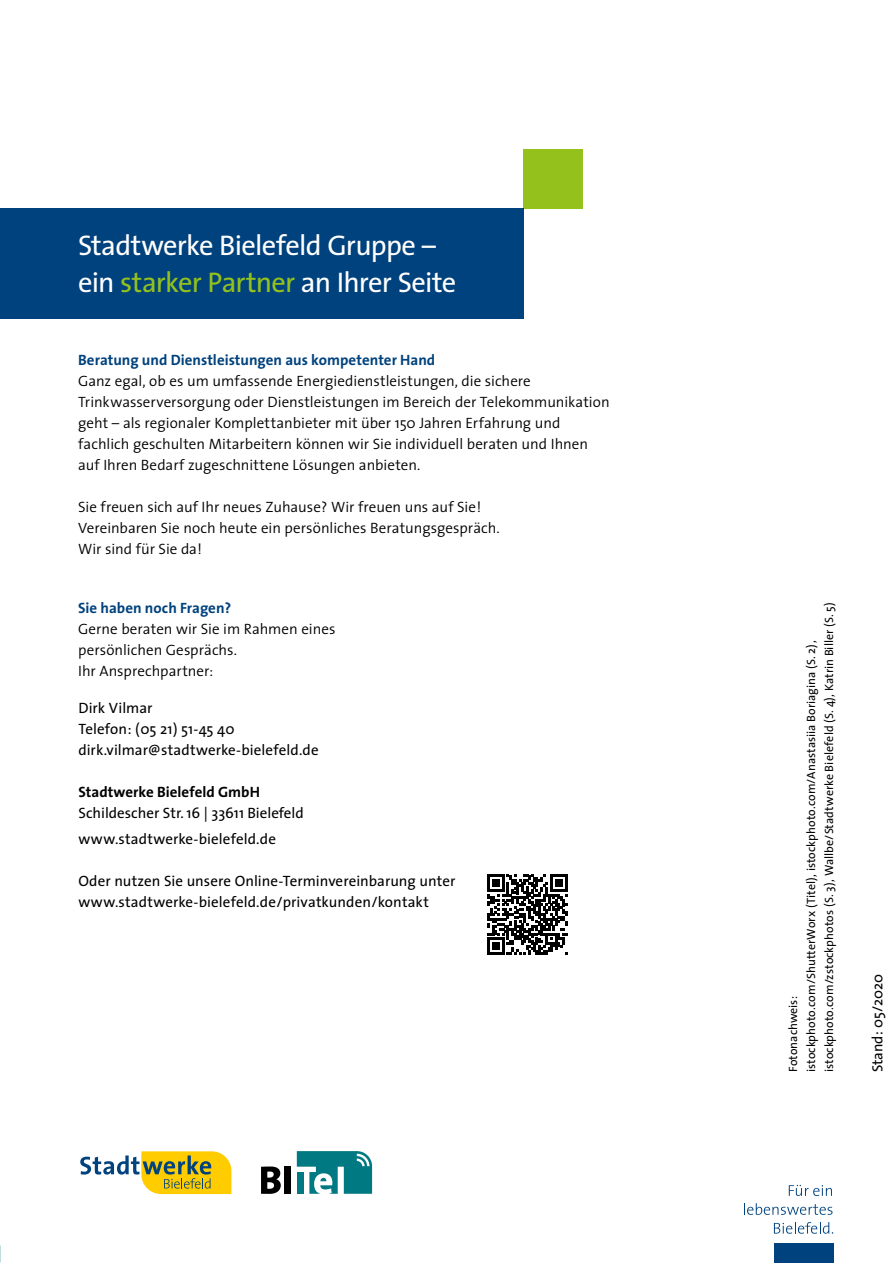
<style>
.page{position:relative;width:893px;height:1263px;background:#fff}
.page>*{position:absolute;margin:0;border:0;box-sizing:border-box;transform-origin:0 0}
.t1{font:28.5px/37.5px "The Sans";letter-spacing:-.025em;color:#fff}
.t2{font:300 15px/21px "The Sans";color:#000}
.t3{font:15px/21px "The Sans";letter-spacing:.005em;color:#000}
.t4{font:700 15px "The Sans";color:#00427d}
.t5{font:700 15px "The Sans";color:#000}
.t6{font:14.7px "The Sans";letter-spacing:-.01em;color:#000}
.t7{font:12px/18px "The Sans";letter-spacing:.005em;color:#000}
.s1{color:#94c11c}
</style>
<div class="page">
<div style="left:774px;top:1244px;width:59px;height:19px;background:#00427d"></div>
<svg style="left:789px;top:1185px;width:43px;height:11px"></svg>
<svg style="left:744px;top:1203px;width:88px;height:12px"></svg>
<svg style="left:774px;top:1222px;width:59px;height:12px"></svg>
<div style="left:523px;top:149px;width:60px;height:59px;background:#94c11c"></div>
<svg style="left:80px;top:1151px;width:151px;height:43px"></svg>
<svg style="left:297px;top:1151px;width:75px;height:43px"></svg>
<svg style="left:261px;top:1166px;width:20px;height:28px"></svg>
<div style="left:285px;top:1167px;width:6px;height:27px;background:#000"></div>
<div style="left:0;top:208px;width:523px;height:111px;background:#00427d"></div>
<svg style="left:487px;top:875px;width:80px;height:79px"></svg>
<h1 class="t1" style="left:78px;top:225px;width:380px">Stadtwerke Bielefeld Gruppe – ein <span class="s1">starker Partner</span> an Ihrer Seite</h1>
<p class="t4" style="left:78px;top:347px;width:359px">Beratung und Dienstleistungen aus kompetenter Hand</p>
<p class="t2" style="left:78px;top:370px;width:533px">Ganz egal, ob es um umfassende Energiedienstleistungen, die sichere Trinkwasserversorgung oder Dienstleistungen im Bereich der Telekommunikation geht – als regionaler Komplettanbieter mit über 150 Jahren Erfahrung und fachlich geschulten Mitarbeitern können wir Sie individuell beraten und Ihnen auf Ihren Bedarf zugeschnittene Lösungen anbieten.</p>
<p class="t2" style="left:78px;top:496px;width:423px">Sie freuen sich auf Ihr neues Zuhause? Wir freuen uns auf Sie!<br>Vereinbaren Sie noch heute ein persönliches Beratungsgespräch.<br>Wir sind für Sie da!</p>
<p class="t4" style="left:78px;top:595px;width:155px">Sie haben noch Fragen?</p>
<p class="t2" style="left:78px;top:617px;width:259px">Gerne beraten wir Sie im Rahmen eines persönlichen Gesprächs.<br>Ihr Ansprechpartner:</p>
<p class="t3" style="left:78px;top:697px;width:242px">Dirk Vilmar<br>Telefon: (05 21) 51-45 40 dirk.vilmar@stadtwerke-bielefeld.de</p>
<p class="t5" style="left:78px;top:780px;width:183px">Stadtwerke Bielefeld GmbH</p>
<p class="t3" style="left:78px;top:800px;width:227px;line-height:25.2px">Schildescher Str. 16 | 33611 Bielefeld www.stadtwerke-bielefeld.de</p>
<p class="t3" style="left:78px;top:869px;width:378px">Oder nutzen Sie unsere Online-Terminvereinbarung unter www.stadtwerke-bielefeld.de/privatkunden/kontakt</p>
<p class="t7" style="left:784px;top:1072px;width:471px;rotate:-90deg">Fotonachweis:<br>istockphoto.com/ShutterWorx (Titel), istockphoto.com/Anastasiia Boriagina (S. 2), istockphoto.com/zstockphotos (S. 3), Wallbe/Stadtwerke Bielefeld (S. 4), Katrin Biller (S. 5)</p>
<p class="t6" style="left:865px;top:1072px;width:100px;rotate:-90deg">Stand: 05/2020</p>
</div>
